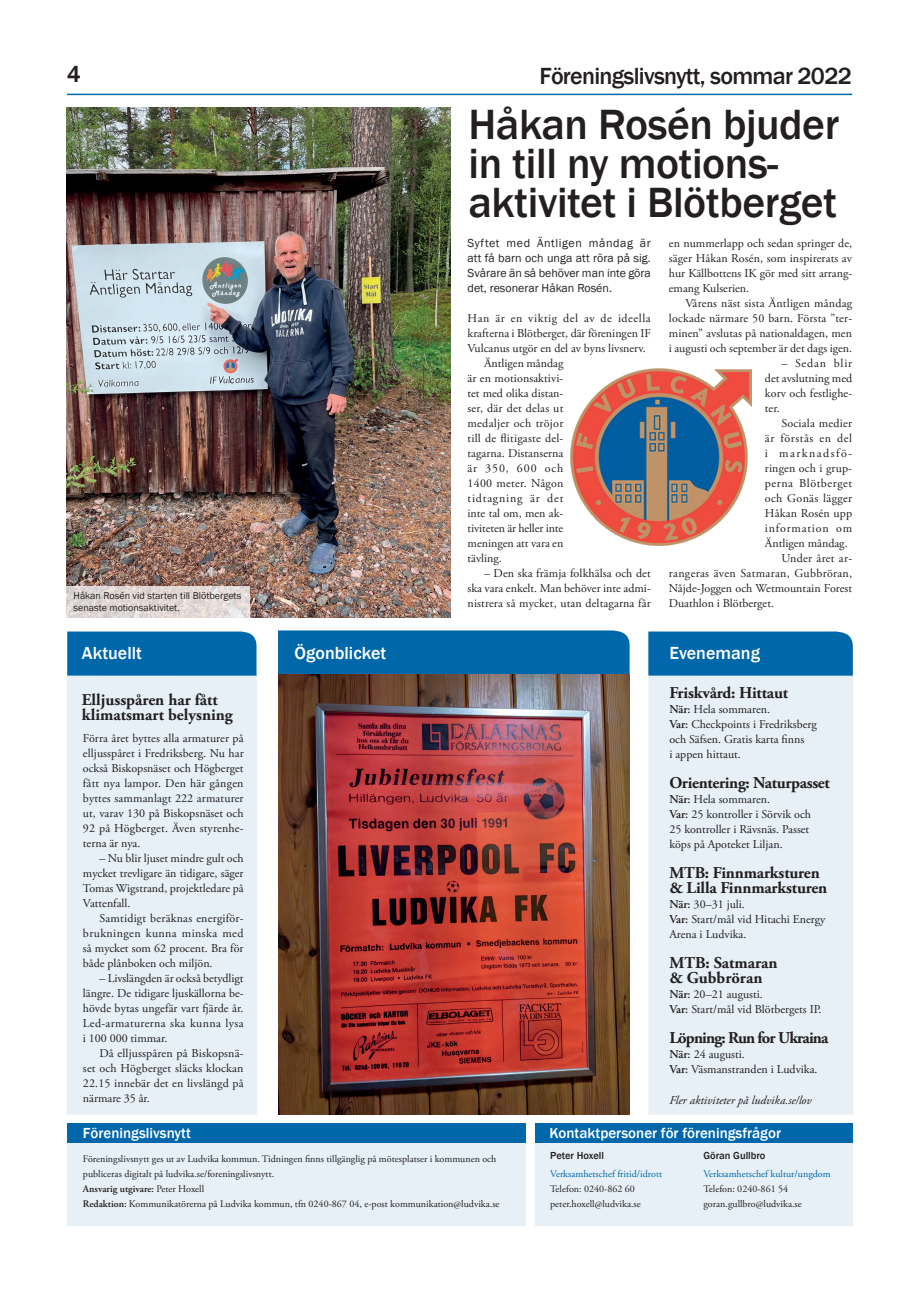
<style>
.page{position:relative;width:919px;height:1289px;background:#fff}
.page>*{position:absolute;margin:0;border:0;box-sizing:border-box;transform-origin:0 0}
.t1{font:500 43.5px/39px "Franklin Gothic";letter-spacing:-.01em;color:#231f20}
.t2{font:500 24px "Franklin Gothic";letter-spacing:-.03em;color:#231f20}
.t3{font:500 18px "Franklin Gothic";color:#fff}
.t4{font:700 16.5px/15px "Adobe Garamond Pro";letter-spacing:-.01em;color:#231f20}
.t5{font:700 16.5px "Adobe Garamond Pro";letter-spacing:-.05em;color:#231f20}
.t6{font:500 15px "Franklin Gothic";color:#fff}
.t7{font:12px/15px "Adobe Garamond Pro";color:#231f20;text-align:justify}
.t8{font:12px/15px "Franklin Gothic";color:#231f20;text-align:justify}
.t9{font:12px "Adobe Garamond Pro";letter-spacing:.02em;color:#231f20}
.t10{font:12px "Adobe Garamond Pro";letter-spacing:.045em;color:#231f20}
.t11{font:12px "Adobe Garamond Pro";letter-spacing:.025em;color:#231f20}
.t12{font:italic 12px "Adobe Garamond Pro";color:#231f20}
.t13{font:12px "Adobe Garamond Pro";letter-spacing:.065em;color:#231f20}
.t14{font:12px "Adobe Garamond Pro";letter-spacing:.03em;color:#231f20}
.t15{font:12px "Adobe Garamond Pro";letter-spacing:.075em;color:#231f20}
.t16{font:12px "Adobe Garamond Pro";letter-spacing:.12em;color:#231f20}
.t17{font:500 10.5px "Franklin Gothic";color:#231f20}
.t18{font:10.05px/15px "Adobe Garamond Pro";color:#231f20}
.t19{font:10.05px/12px "Franklin Gothic";color:#231f20}
.t20{font:10.05px "Adobe Garamond Pro";color:#0067aa}
.s1{font-weight:600}
</style>
<div class="page">
<img style="left:67px;top:107px;width:383px;height:510px">
<div style="left:67px;top:675px;width:190px;height:439px;background:#e6f0f6"></div>
<div style="left:648px;top:675px;width:205px;height:439px;background:#e6f0f6"></div>
<div style="left:67px;top:631px;width:190px;height:44px;background:#0067aa"></div>
<hr style="left:67px;top:94px;width:785px;height:1px;background:#0067aa">
<div style="left:535px;top:1129px;width:317px;height:96px;background:#e6f0f6"></div>
<div style="left:535px;top:1123px;width:317px;height:19px;background:#0067aa"></div>
<div style="left:67px;top:1129px;width:458px;height:96px;background:#e6f0f6"></div>
<div style="left:67px;top:1123px;width:458px;height:19px;background:#0067aa"></div>
<svg style="left:66px;top:586px;width:183px;height:32px;background:#e1d9d6"></svg>
<div style="left:648px;top:631px;width:205px;height:44px;background:#0067aa"></div>
<div style="left:278px;top:630px;width:352px;height:44px;background:#0067aa"></div>
<img style="left:278px;top:674px;width:351px;height:440px">
<img style="left:570px;top:368px;width:181px;height:177px">
<h2 class="t2" style="left:67px;top:59px;width:16px">4</h2>
<h2 class="t2" style="left:539px;top:61px;width:314px">Föreningslivsnytt, sommar 2022</h2>
<p class="t19" style="left:73px;top:590px;width:169px">Håkan Rosén vid starten till Blötbergets senaste motionsaktivitet.</p>
<h3 class="t3" style="left:82px;top:642px;width:61px">Aktuellt</h3>
<h3 class="t4" style="left:82px;top:692px;width:152px">Elljusspåren har fått klimatsmart belysning</h3>
<p class="t7" style="left:83px;top:731px;width:162px">Förra året byttes alla armaturer på elljusspåret i Fredriksberg. Nu har också Biskopsnäset och Högberget fått nya lampor. Den här gången byttes sammanlagt 222 armaturer ut, varav 130 på Biskopsnäset och 92 på Högberget. Även styrenhe&shy;terna är nya.</p>
<p class="t7" style="left:83px;top:851px;width:162px;text-indent:17px">– Nu blir ljuset mindre gult och mycket trevligare än tidigare, säger Tomas Wigstrand, projektledare på Vattenfall.</p>
<p class="t7" style="left:83px;top:911px;width:162px;text-indent:17px">Samtidigt beräknas energiför&shy;brukningen kunna minska med så mycket som 62 procent. Bra för både plånboken och miljön.</p>
<p class="t7" style="left:83px;top:971px;width:162px;text-indent:17px">– Livslängden är också betydligt längre. De tidigare ljuskällorna be&shy;hövde bytas ungefär vart fjärde år.<br>Led-armaturerna ska kunna lysa i 100 000 timmar.</p>
<p class="t7" style="left:83px;top:1046px;width:162px;text-indent:17px">Då elljusspåren på Biskopsnä&shy;set och Högberget släcks klockan 22.15 innebär det en livslängd på närmare 35 år.</p>
<h3 class="t3" style="left:294px;top:642px;width:93px">Ögonblicket</h3>
<h1 class="t1" style="left:468px;top:106px;width:372px">Håkan Rosén bjuder in till ny motions&shy;aktivitet i Blötberget</h1>
<p class="t8" style="left:467px;top:236px;width:185px">Syftet med Äntligen måndag är att få barn och unga att röra på sig.<br>Svårare än så behöver man inte göra det, resonerar Håkan Rosén.</p>
<p class="t10" style="left:467px;top:311px;width:185px">Han är en viktig del av de ideella</p>
<p class="t7" style="left:467px;top:326px;width:185px">krafterna i Blötberget, där föreningen IF</p>
<p class="t7" style="left:467px;top:341px;width:180px">Vulcanus utgör en del av byns livsnerv.</p>
<p class="t7" style="left:484px;top:356px;width:81px">Äntligen måndag</p>
<p class="t7" style="left:467px;top:371px;width:97px">är en motionsaktivi-</p>
<p class="t7" style="left:467px;top:386px;width:97px">tet med olika distan-</p>
<p class="t9" style="left:467px;top:401px;width:97px">ser, där det delas ut</p>
<p class="t11" style="left:467px;top:416px;width:97px">medaljer och tröjor</p>
<p class="t9" style="left:467px;top:431px;width:97px">till de flitigaste del-</p>
<p class="t7" style="left:467px;top:446px;width:97px">tagarna. Distanserna</p>
<p class="t15" style="left:467px;top:461px;width:97px">är 350, 600 och</p>
<p class="t9" style="left:467px;top:476px;width:97px">1400 meter. Någon</p>
<p class="t13" style="left:467px;top:491px;width:97px">tidtagning är det</p>
<p class="t7" style="left:467px;top:506px;width:97px">inte tal om, men ak-</p>
<p class="t7" style="left:467px;top:521px;width:97px">tiviteten är heller inte</p>
<p class="t7" style="left:467px;top:536px;width:97px">meningen att vara en</p>
<p class="t7" style="left:467px;top:551px;width:36px">tävling.</p>
<p class="t7" style="left:467px;top:566px;width:185px;text-indent:16px">– Den ska främja folkhälsa och det ska vara enkelt. Man behöver inte admi&shy;nistrera så mycket, utan deltagarna får</p>
<p class="t7" style="left:668px;top:236px;width:185px">en nummerlapp och sedan springer de, säger Håkan Rosén, som inspirerats av hur Källbottens IK gör med sitt arrang&shy;emang Kulserien.</p>
<p class="t7" style="left:668px;top:296px;width:185px;text-indent:16px">Vårens näst sista Äntligen måndag lockade närmare 50 barn. Första ”ter&shy;minen” avslutas på nationaldagen, men i augusti och september är det dags igen.</p>
<p class="t7" style="left:764px;top:356px;width:89px;text-indent:16px">– Sedan blir det avslutning med korv och festlighe&shy;ter.</p>
<p class="t9" style="left:781px;top:416px;width:72px">Sociala medier</p>
<p class="t10" style="left:764px;top:431px;width:89px">är förstås en del</p>
<p class="t16" style="left:764px;top:446px;width:89px">i marknadsfö-</p>
<p class="t7" style="left:764px;top:461px;width:89px">ringen och i grup-</p>
<p class="t10" style="left:764px;top:476px;width:89px">perna Blötberget</p>
<p class="t14" style="left:764px;top:491px;width:89px">och Gonäs lägger</p>
<p class="t7" style="left:764px;top:506px;width:89px">Håkan Rosén upp</p>
<p class="t13" style="left:764px;top:521px;width:89px">information om</p>
<p class="t7" style="left:764px;top:536px;width:84px">Äntligen måndag.</p>
<p class="t9" style="left:781px;top:551px;width:72px">Under året ar-</p>
<p class="t11" style="left:668px;top:566px;width:185px">rangeras även Satmaran, Gubbröran,</p>
<p class="t7" style="left:668px;top:581px;width:185px">Nåjde-Joggen och Wetmountain Forest</p>
<p class="t7" style="left:668px;top:596px;width:107px">Duathlon i Blötberget.</p>
<h3 class="t3" style="left:669px;top:642px;width:92px">Evenemang</h3>
<h3 class="t4" style="left:669px;top:686px;width:120px">Friskvård: Hittaut</h3>
<p class="t7" style="left:669px;top:702px;width:149px;text-align:left"><span class="s1">När:</span> Hela sommaren.<br><span class="s1">Var:</span> Checkpoints i Fredriksberg och Säfsen. Gratis karta finns<br>i appen hittaut.</p>
<h3 class="t4" style="left:669px;top:776px;width:162px">Orientering: Naturpasset</h3>
<p class="t7" style="left:669px;top:792px;width:143px;text-align:left"><span class="s1">När:</span> Hela sommaren.<br><span class="s1">Var:</span> 25 kontroller i Sörvik och<br>25 kontroller i Rävsnäs. Passet köps på Apoteket Liljan.</p>
<h3 class="t4" style="left:669px;top:866px;width:159px">MTB: Finnmarksturen &amp; Lilla Finnmarksturen</h3>
<p class="t7" style="left:669px;top:897px;width:158px;text-align:left"><span class="s1">När:</span> 30–31 juli.<br><span class="s1">Var:</span> Start/mål vid Hitachi Energy<br>Arena i Ludvika.</p>
<h3 class="t4" style="left:669px;top:956px;width:110px">MTB: Satmaran &amp; Gubbröran</h3>
<p class="t7" style="left:669px;top:987px;width:153px"><span class="s1">När:</span> 20–21 augusti.<br><span class="s1">Var:</span> Start/mål vid Blötbergets IP.</p>
<h3 class="t5" style="left:669px;top:1028px;width:161px">Löpning: Run for Ukraina</h3>
<p class="t7" style="left:669px;top:1047px;width:150px"><span class="s1">När:</span> 24 augusti.<br><span class="s1">Var:</span> Väsmanstranden i Ludvika.</p>
<p class="t12" style="left:669px;top:1092px;width:144px">Fler aktiviteter på ludvika.se/lov</p>
<p class="t6" style="left:83px;top:1123px;width:109px">Föreningslivsnytt</p>
<p class="t6" style="left:549px;top:1123px;width:233px">Kontaktpersoner för föreningsfrågor</p>
<p class="t18" style="left:83px;top:1151px;width:418px">Föreningslivsnytt ges ut av Ludvika kommun. Tidningen finns tillgänglig på mötesplatser i kommunen och publiceras digitalt på ludvika.se/foreningslivsnytt.<br><span class="s1">Ansvarig utgivare:</span> Peter Hoxell<br><span class="s1">Redaktion:</span> Kommunikatörerna på Ludvika kommun, tfn 0240-867 04, e-post kommunikation@ludvika.se</p>
<p class="t17" style="left:703px;top:1149px;width:63px">Göran Gullbro</p>
<p class="t17" style="left:550px;top:1149px;width:55px">Peter Hoxell</p>
<p class="t20" style="left:550px;top:1168px;width:114px">Verksamhetschef fritid/idrott</p>
<p class="t18" style="left:550px;top:1181px;width:92px">Telefon: 0240-862 60 peter.hoxell@ludvika.se</p>
<p class="t20" style="left:703px;top:1168px;width:129px">Verksamhetschef kultur/ungdom</p>
<p class="t18" style="left:703px;top:1181px;width:100px">Telefon: 0240-861 54 goran.gullbro@ludvika.se</p>
</div>
